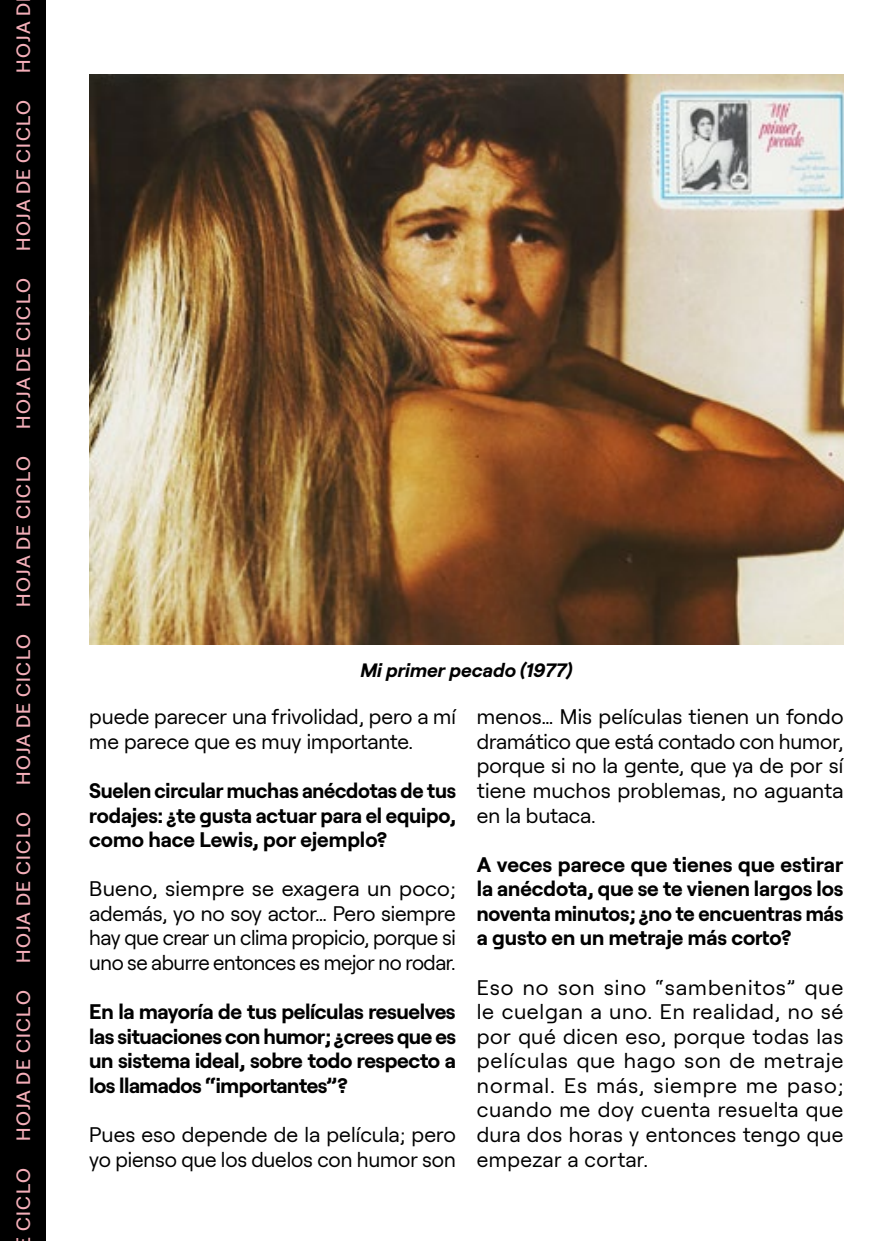
<style>
.page{position:relative;width:893px;height:1241px;background:#fff}
.page>*{position:absolute;margin:0;border:0;box-sizing:border-box;transform-origin:0 0}
.t1{font:21px/24.5px "Roobert";color:#000;text-align:justify}
.t2{font:700 21px/24.5px "Roobert";letter-spacing:-.01em;color:#000;text-align:justify}
.t3{font:500 19.25px "Roobert";letter-spacing:.08em;color:#f5afb9}
.INDICE_nivel1_NUEVO{font:italic 700 19.25px "Roobert";color:#000}
</style>
<div class="page">
<div style="left:0;top:0;width:45px;height:1240px;background:#000"></div>
<img style="left:89px;top:74px;width:754px;height:570px">
<p class="t3" style="left:9px;top:73px;width:71px;rotate:-90deg">HOJA D</p>
<p class="t3" style="left:9px;top:250px;width:152px;rotate:-90deg">HOJA DE CICLO</p>
<p class="t3" style="left:9px;top:428px;width:152px;rotate:-90deg">HOJA DE CICLO</p>
<p class="t3" style="left:9px;top:606px;width:152px;rotate:-90deg">HOJA DE CICLO</p>
<p class="t3" style="left:9px;top:784px;width:152px;rotate:-90deg">HOJA DE CICLO</p>
<p class="t3" style="left:9px;top:962px;width:152px;rotate:-90deg">HOJA DE CICLO</p>
<p class="t3" style="left:9px;top:1140px;width:152px;rotate:-90deg">HOJA DE CICLO</p>
<p class="t3" style="left:9px;top:1231px;width:65px;rotate:-90deg">CICLO</p>
<p class="INDICE_nivel1_NUEVO" style="left:360px;top:655px;width:213px">Mi primer pecado (1977)</p>
<p class="t1" style="left:89px;top:703px;width:368px">puede parecer una frivolidad, pero a mí me parece que es muy importante.</p>
<p class="t2" style="left:89px;top:776px;width:368px">Suelen circular muchas anécdotas de tus rodajes: ¿te gusta actuar para el equipo, como hace Lewis, por ejemplo?</p>
<p class="t1" style="left:89px;top:874px;width:368px">Bueno, siempre se exagera un poco; además, yo no soy actor… Pero siempre hay que crear un clima propicio, porque si uno se aburre entonces es mejor no rodar.</p>
<p class="t2" style="left:89px;top:997px;width:368px">En la mayoría de tus películas resuelves las situaciones con humor; ¿crees que es un sistema ideal, sobre todo respecto a los llamados “importantes”?</p>
<p class="t1" style="left:89px;top:1120px;width:368px">Pues eso depende de la película; pero yo pienso que los duelos con humor son</p>
<p class="t1" style="left:477px;top:703px;width:368px">menos… Mis películas tienen un fondo dramático que está contado con humor, porque si no la gente, que ya de por sí tiene muchos problemas, no aguanta en la butaca.</p>
<p class="t2" style="left:477px;top:850px;width:368px">A veces parece que tienes que estirar la anécdota, que se te vienen largos los noventa minutos; ¿no te encuentras más a gusto en un metraje más corto?</p>
<p class="t1" style="left:477px;top:973px;width:368px">Eso no son sino “sambenitos” que le cuelgan a uno. En realidad, no sé por qué dicen eso, porque todas las películas que hago son de metraje normal. Es más, siempre me paso; cuando me doy cuenta resuelta que dura dos horas y entonces tengo que empezar a cortar.</p>
</div>
